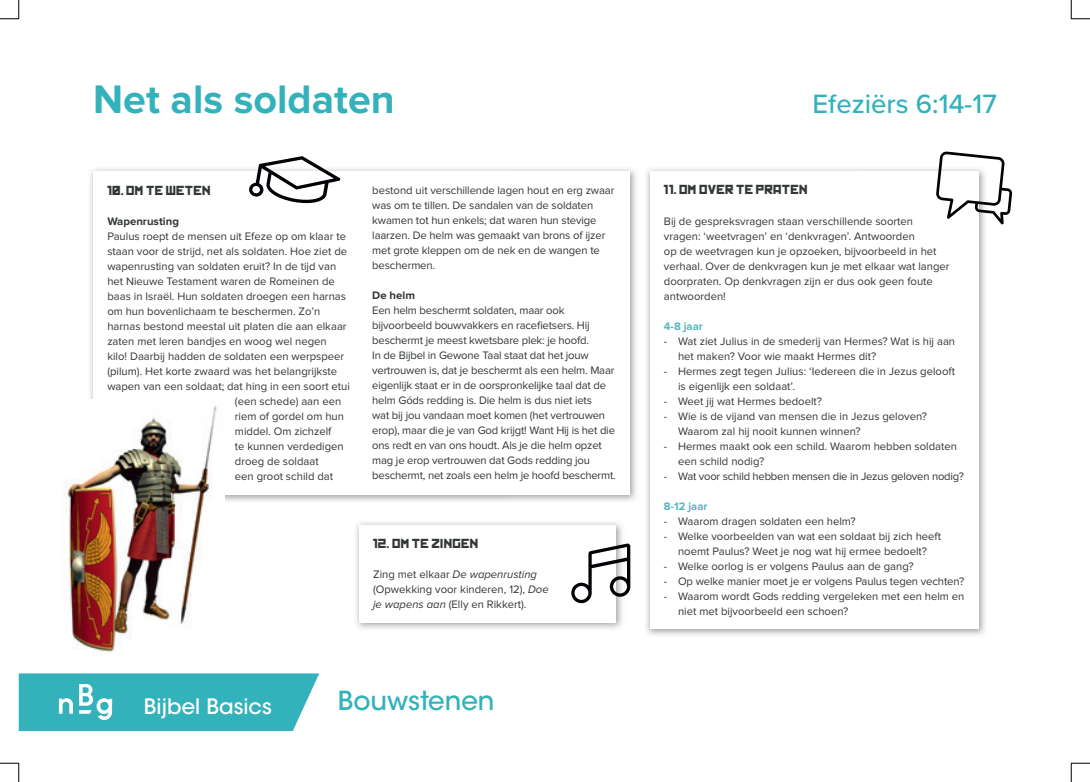
<style>
.page{position:relative;width:1090px;height:782px;background:#fff}
.page>*{position:absolute;margin:0;border:0;box-sizing:border-box;transform-origin:0 0}
.t1{font:700 41.25px "Proxima Nova";color:#33b2bb}
.t2{font:500 27.5px "Proxima Nova";color:#33b2bb}
.t3{font:500 26.12px "ITC Avant Garde Std";color:#33b2bb}
.t4{font:500 21.12px "ITC Avant Garde Std";color:#fff}
.t5{font:12.5px "Kremlin";color:#323637}
.t6{font:11.25px/15px "Proxima Nova";color:#323637}
.t7{font:11.25px "Proxima Nova";letter-spacing:-.02em;color:#323637}
.t8{font:700 11.25px "Proxima Nova";color:#323637}
.t9{font:700 11.25px "Proxima Nova";color:#54b8c1}
.s1{font-style:italic}
</style>
<div class="page">
<svg style="left:19px;top:673px;width:300px;height:58px"></svg>
<img style="left:90px;top:168px;width:546px;height:333px">
<div style="left:93px;top:171px;width:537px;height:323px;background:#fff"></div>
<img style="left:646px;top:168px;width:339px;height:468px">
<div style="left:650px;top:171px;width:328px;height:458px;background:#fff"></div>
<img style="left:356px;top:522px;width:266px;height:107px">
<div style="left:359px;top:525px;width:257px;height:97px;background:#fff"></div>
<svg style="left:249px;top:156px;width:91px;height:47px"></svg>
<img style="left:62px;top:399px;width:162px;height:253px">
<svg style="left:571px;top:543px;width:59px;height:60px"></svg>
<svg style="left:936px;top:152px;width:76px;height:72px"></svg>
<svg style="left:0;top:0;width:20px;height:20px"></svg>
<svg style="left:0;top:762px;width:20px;height:20px"></svg>
<svg style="left:1070px;top:0;width:20px;height:20px"></svg>
<svg style="left:1070px;top:762px;width:20px;height:20px"></svg>
<h1 class="t1" style="left:93px;top:80px;width:303px">Net als soldaten</h1>
<p class="t5" style="left:107px;top:185px;width:105px">10. OM TE WETEN</p>
<p class="t8" style="left:107px;top:216px;width:73px">Wapenrusting</p>
<p class="t6" style="left:107px;top:229px;width:240px">Paulus roept de mensen uit Efeze op om klaar te</p>
<p class="t6" style="left:107px;top:244px;width:241px">staan voor de strijd, net als soldaten. Hoe ziet de</p>
<p class="t6" style="left:107px;top:259px;width:230px">wapenrusting van soldaten eruit? In de tijd van</p>
<p class="t6" style="left:107px;top:274px;width:229px">het Nieuwe Testament waren de Romeinen de</p>
<p class="t6" style="left:107px;top:289px;width:240px">baas in Israël. Hun soldaten droegen een harnas</p>
<p class="t6" style="left:107px;top:304px;width:214px">om hun bovenlichaam te beschermen. Zo’n</p>
<p class="t6" style="left:107px;top:319px;width:241px">harnas bestond meestal uit platen die aan elkaar</p>
<p class="t6" style="left:107px;top:334px;width:221px">zaten met leren bandjes en woog wel negen</p>
<p class="t6" style="left:107px;top:349px;width:238px">kilo! Daarbij hadden de soldaten een werpspeer</p>
<p class="t6" style="left:107px;top:364px;width:231px">(pilum). Het korte zwaard was het belangrijkste</p>
<p class="t6" style="left:107px;top:379px;width:244px">wapen van een soldaat; dat hing in een soort etui</p>
<p class="t6" style="left:235px;top:394px;width:108px">(een schede) aan een</p>
<p class="t6" style="left:235px;top:409px;width:111px">riem of gordel om hun</p>
<p class="t6" style="left:235px;top:424px;width:98px">middel. Om zichzelf</p>
<p class="t6" style="left:235px;top:439px;width:110px">te kunnen verdedigen</p>
<p class="t6" style="left:235px;top:454px;width:85px">droeg de soldaat</p>
<p class="t6" style="left:235px;top:469px;width:100px">een groot schild dat</p>
<p class="t6" style="left:372px;top:183px;width:244px">bestond uit verschillende lagen hout en erg zwaar was om te tillen. De sandalen van de soldaten kwamen tot hun enkels; dat waren hun stevige laarzen. De helm was gemaakt van brons of ijzer met grote kleppen om de nek en de wangen te beschermen.</p>
<p class="t8" style="left:372px;top:290px;width:44px">De helm</p>
<p class="t6" style="left:372px;top:303px;width:245px">Een helm beschermt soldaten, maar ook bijvoorbeeld bouwvakkers en racefietsers. Hij beschermt je meest kwetsbare plek: je hoofd.<br>In de Bijbel in Gewone Taal staat dat het jouw vertrouwen is, dat je beschermt als een helm. Maar eigenlijk staat er in de oorspronkelijke taal dat de helm Góds redding is. Die helm is dus niet iets<br>wat bij jou vandaan moet komen (het vertrouwen erop), maar die je van God krijgt! Want Hij is het die ons redt en van ons houdt. Als je die helm opzet mag je erop vertrouwen dat Gods redding jou beschermt, net zoals een helm je hoofd beschermt.</p>
<p class="t5" style="left:373px;top:539px;width:107px">12. OM TE ZINGEN</p>
<p class="t6" style="left:373px;top:567px;width:177px">Zing met elkaar <span class="s1">De wapenrusting </span>(Opwekking voor kinderen, 12), <span class="s1">Doe je wapens aan</span> (Elly en Rikkert).</p>
<h3 class="t4" style="left:144px;top:692px;width:130px">Bijbel Basics</h3>
<h3 class="t3" style="left:338px;top:684px;width:158px">Bouwstenen</h3>
<h2 class="t2" style="left:812px;top:83px;width:186px">Efeziërs 6:14-17</h2>
<p class="t5" style="left:664px;top:185px;width:146px">11. OM OVER TE PRATEN</p>
<p class="t6" style="left:664px;top:214px;width:287px">Bij de gespreksvragen staan verschillende soorten vragen: ‘weetvragen’ en ‘denkvragen’. Antwoorden<br>op de weetvragen kun je opzoeken, bijvoorbeeld in het verhaal. Over de denkvragen kun je met elkaar wat langer doorpraten. Op denkvragen zijn er dus ook geen foute antwoorden!</p>
<p class="t9" style="left:664px;top:320px;width:40px">4-8 jaar</p>
<p class="t6" style="left:678px;top:334px;width:279px;text-indent:-14px">- Wat ziet Julius in de smederij van Hermes? Wat is hij aan het maken? Voor wie maakt Hermes dit?</p>
<p class="t6" style="left:678px;top:364px;width:278px;text-indent:-14px">- Hermes zegt tegen Julius: ‘Iedereen die in Jezus gelooft is eigenlijk een soldaat’.</p>
<p class="t6" style="left:664px;top:394px;width:160px">- Weet jij wat Hermes bedoelt?</p>
<p class="t6" style="left:678px;top:409px;width:250px;text-indent:-14px">- Wie is de vijand van mensen die in Jezus geloven?<br>Waarom zal hij nooit kunnen winnen?</p>
<p class="t6" style="left:678px;top:439px;width:280px;text-indent:-14px">- Hermes maakt ook een schild. Waarom hebben soldaten een schild nodig?</p>
<p class="t7" style="left:664px;top:470px;width:301px">- Wat voor schild hebben mensen die in Jezus geloven nodig?</p>
<p class="t9" style="left:664px;top:500px;width:45px">8-12 jaar</p>
<p class="t6" style="left:664px;top:514px;width:193px">- Waarom dragen soldaten een helm?</p>
<p class="t6" style="left:664px;top:529px;width:279px;text-align:center">- Welke voorbeelden van wat een soldaat bij zich heeft noemt Paulus? Weet je nog wat hij ermee bedoelt?</p>
<p class="t6" style="left:664px;top:559px;width:251px">- Welke oorlog is er volgens Paulus aan de gang?</p>
<p class="t6" style="left:664px;top:574px;width:302px">- Op welke manier moet je er volgens Paulus tegen vechten?</p>
<p class="t6" style="left:678px;top:589px;width:288px;text-indent:-14px">- Waarom wordt Gods redding vergeleken met een helm en niet met bijvoorbeeld een schoen?</p>
</div>
